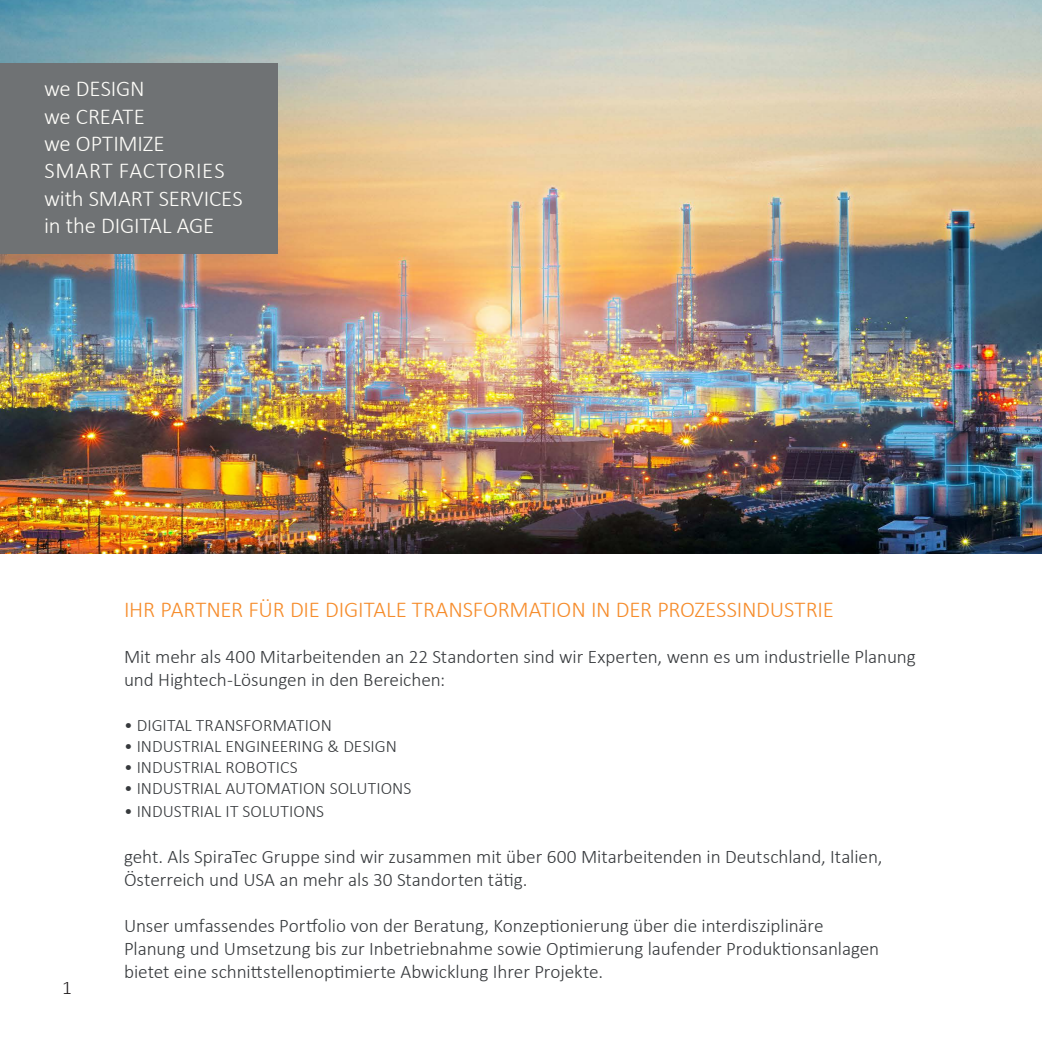
<style>
.page{position:relative;width:1042px;height:1042px;background:#fff}
.page>*{position:absolute;margin:0;border:0;box-sizing:border-box;transform-origin:0 0}
.Brotschrift{font:300 22.75px "Calibri";letter-spacing:-.01em;color:#f68c2b}
.Headline_im_Text{font:300 22.75px "Calibri";letter-spacing:-.005em;color:#fffefa}
.Headline_im_Text-2{font:300 22.75px/27.3px "Calibri";letter-spacing:.02em;color:#fffefa}
.Brotschrift-2{font:300 19.25px/23.1px "Calibri";letter-spacing:-.005em;color:#36393c}
.t1{font:300 19.25px "Calibri";color:#231f20}
.Brotschrift-3{font:300 17.5px "Calibri";color:#36393c}
</style>
<div class="page">
<img style="left:0;top:0;width:1042px;height:553px">
<div style="left:0;top:63px;width:278px;height:190px;background:#6f7274"></div>
<p class="Headline_im_Text" style="left:44px;top:75px;width:102px">we DESIGN</p>
<p class="Headline_im_Text" style="left:44px;top:102px;width:102px">we CREATE</p>
<p class="Headline_im_Text-2" style="left:44px;top:130px;width:182px">we OPTIMIZE<br>SMART FACTORIES</p>
<p class="Headline_im_Text" style="left:44px;top:184px;width:200px">with SMART SERVICES</p>
<p class="Headline_im_Text" style="left:44px;top:211px;width:172px">in the DIGITAL AGE</p>
<p class="t1" style="left:62px;top:976px;width:11px">1</p>
<p class="Brotschrift" style="left:124px;top:595px;width:711px">IHR PARTNER FÜR DIE DIGITALE TRANSFORMATION IN DER PROZESSINDUSTRIE</p>
<p class="Brotschrift-2" style="left:124px;top:645px;width:793px">Mit mehr als 400 Mitarbeitenden an 22 Standorten sind wir Experten, wenn es um industrielle Planung und Hightech-Lösungen in den Bereichen:</p>
<p class="Brotschrift-3" style="left:124px;top:714px;width:209px">• DIGITAL TRANSFORMATION</p>
<p class="Brotschrift-3" style="left:124px;top:735px;width:274px">• INDUSTRIAL ENGINEERING &amp; DESIGN</p>
<p class="Brotschrift-3" style="left:124px;top:756px;width:175px">• INDUSTRIAL ROBOTICS</p>
<p class="Brotschrift-3" style="left:124px;top:777px;width:289px">• INDUSTRIAL AUTOMATION SOLUTIONS</p>
<p class="Brotschrift-3" style="left:124px;top:800px;width:202px">• INDUSTRIAL IT SOLUTIONS</p>
<p class="Brotschrift-2" style="left:124px;top:844px;width:760px">geht. Als SpiraTec Gruppe sind wir zusammen mit über 600 Mitarbeitenden in Deutschland, Italien,<br>Österreich und USA an mehr als 30 Standorten tätig.</p>
<p class="Brotschrift-2" style="left:124px;top:914px;width:757px">Unser umfassendes Portfolio von der Beratung, Konzeptionierung über die interdisziplinäre<br>Planung und Umsetzung bis zur Inbetriebnahme sowie Optimierung laufender Produktionsanlagen bietet eine schnittstellenoptimierte Abwicklung Ihrer Projekte.</p>
</div>
